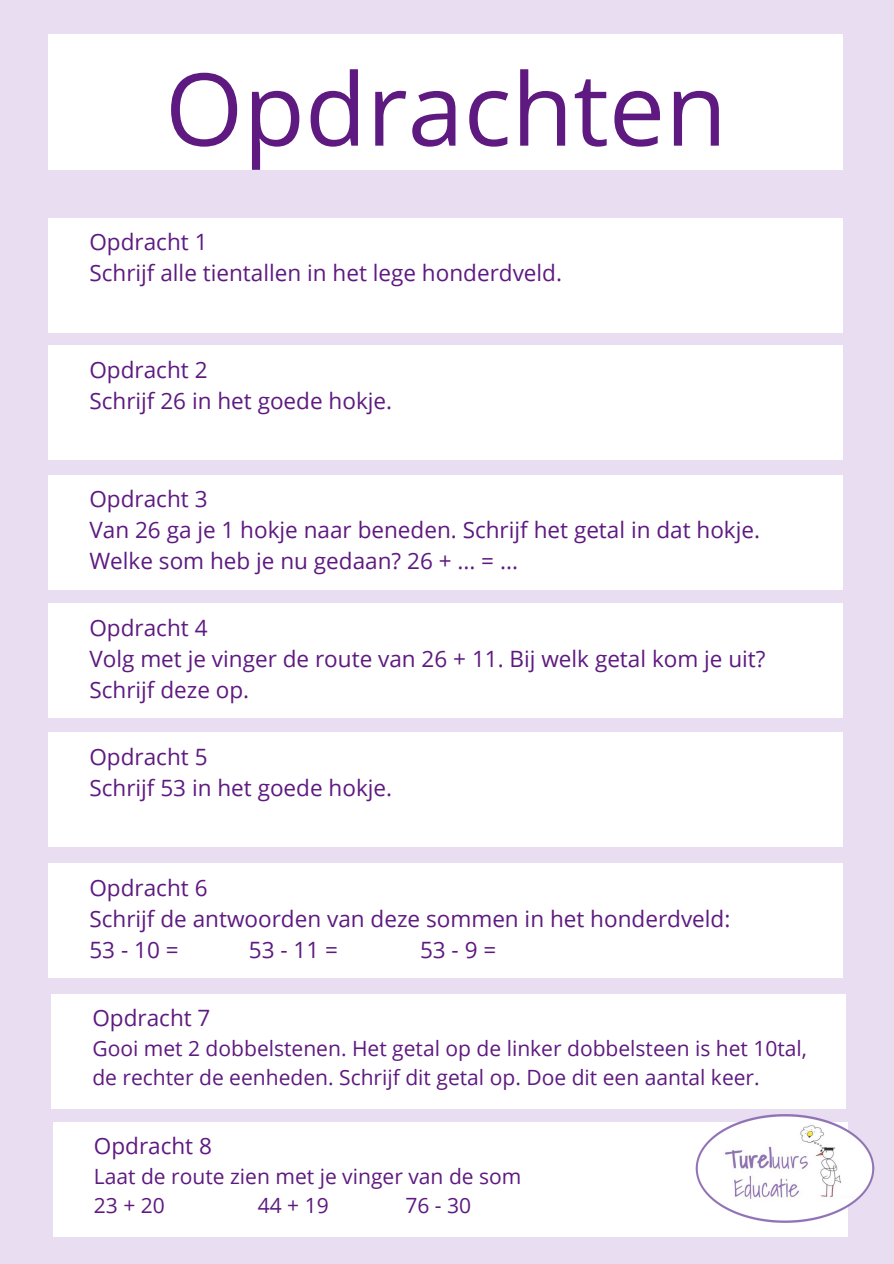
<style>
.page{position:relative;width:894px;height:1264px;background:#fff}
.page>*{position:absolute;margin:0;border:0;box-sizing:border-box;transform-origin:0 0}
.t1{font:100.5px "Open Sans";color:#5e1a80}
.t2{font:22.5px/30.9px "Open Sans";color:#5e1a80}
.t3{font:21px/29.2px "Open Sans";color:#5e1a80}
</style>
<div class="page">
<div style="left:0;top:0;width:893px;height:1263px;background:#e9def1"></div>
<div style="left:49px;top:34px;width:794px;height:135px;background:#fff"></div>
<div style="left:49px;top:218px;width:793px;height:115px;background:#fff"></div>
<div style="left:49px;top:345px;width:793px;height:115px;background:#fff"></div>
<div style="left:49px;top:474px;width:793px;height:115px;background:#fff"></div>
<div style="left:49px;top:603px;width:793px;height:115px;background:#fff"></div>
<div style="left:49px;top:732px;width:793px;height:115px;background:#fff"></div>
<div style="left:52px;top:993px;width:793px;height:115px;background:#fff"></div>
<div style="left:49px;top:863px;width:793px;height:115px;background:#fff"></div>
<div style="left:53px;top:1121px;width:794px;height:115px;background:#fff"></div>
<img style="left:680px;top:1089px;width:195px;height:148px">
<p class="t1" style="left:165px;top:38px;width:563px">Opdrachten</p>
<p class="t2" style="left:89px;top:226px;width:120px">Opdracht 1</p>
<p class="t2" style="left:89px;top:257px;width:474px">Schrijf alle tientallen in het lege honderdveld.</p>
<p class="t2" style="left:89px;top:354px;width:120px">Opdracht 2</p>
<p class="t2" style="left:89px;top:384px;width:304px">Schrijf 26 in het goede hokje.</p>
<p class="t2" style="left:89px;top:483px;width:120px">Opdracht 3</p>
<p class="t2" style="left:89px;top:514px;width:672px">Van 26 ga je 1 hokje naar beneden. Schrijf het getal in dat hokje.</p>
<p class="t2" style="left:89px;top:545px;width:430px">Welke som heb je nu gedaan? 26 + ... = ...</p>
<p class="t2" style="left:89px;top:611px;width:120px">Opdracht 4</p>
<p class="t2" style="left:89px;top:642px;width:677px">Volg met je vinger de route van 26 + 11. Bij welk getal kom je uit?<br>Schrijf deze op.</p>
<p class="t2" style="left:89px;top:740px;width:120px">Opdracht 5</p>
<p class="t2" style="left:89px;top:771px;width:304px">Schrijf 53 in het goede hokje.</p>
<p class="t2" style="left:89px;top:871px;width:120px">Opdracht 6</p>
<p class="t2" style="left:89px;top:902px;width:642px">Schrijf de antwoorden van deze sommen in het honderdveld:</p>
<p class="t2" style="left:89px;top:933px;width:91px">53-10=</p>
<p class="t2" style="left:249px;top:933px;width:91px">53-11=</p>
<p class="t2" style="left:420px;top:933px;width:78px">53-9=</p>
<p class="t2" style="left:92px;top:1002px;width:120px">Opdracht 7</p>
<p class="t3" style="left:92px;top:1032px;width:716px">Gooi met 2 dobbelstenen. Het getal op de linker dobbelsteen is het 10tal, de rechter de eenheden. Schrijf dit getal op. Doe dit een aantal keer.</p>
<p class="t2" style="left:94px;top:1130px;width:120px">Opdracht 8</p>
<p class="t3" style="left:94px;top:1160px;width:429px">Laat de route zien met je vinger van de som</p>
<p class="t3" style="left:94px;top:1190px;width:72px">23 + 20</p>
<p class="t3" style="left:258px;top:1190px;width:72px">44 + 19</p>
<p class="t3" style="left:405px;top:1190px;width:67px">76 - 30</p>
</div>
